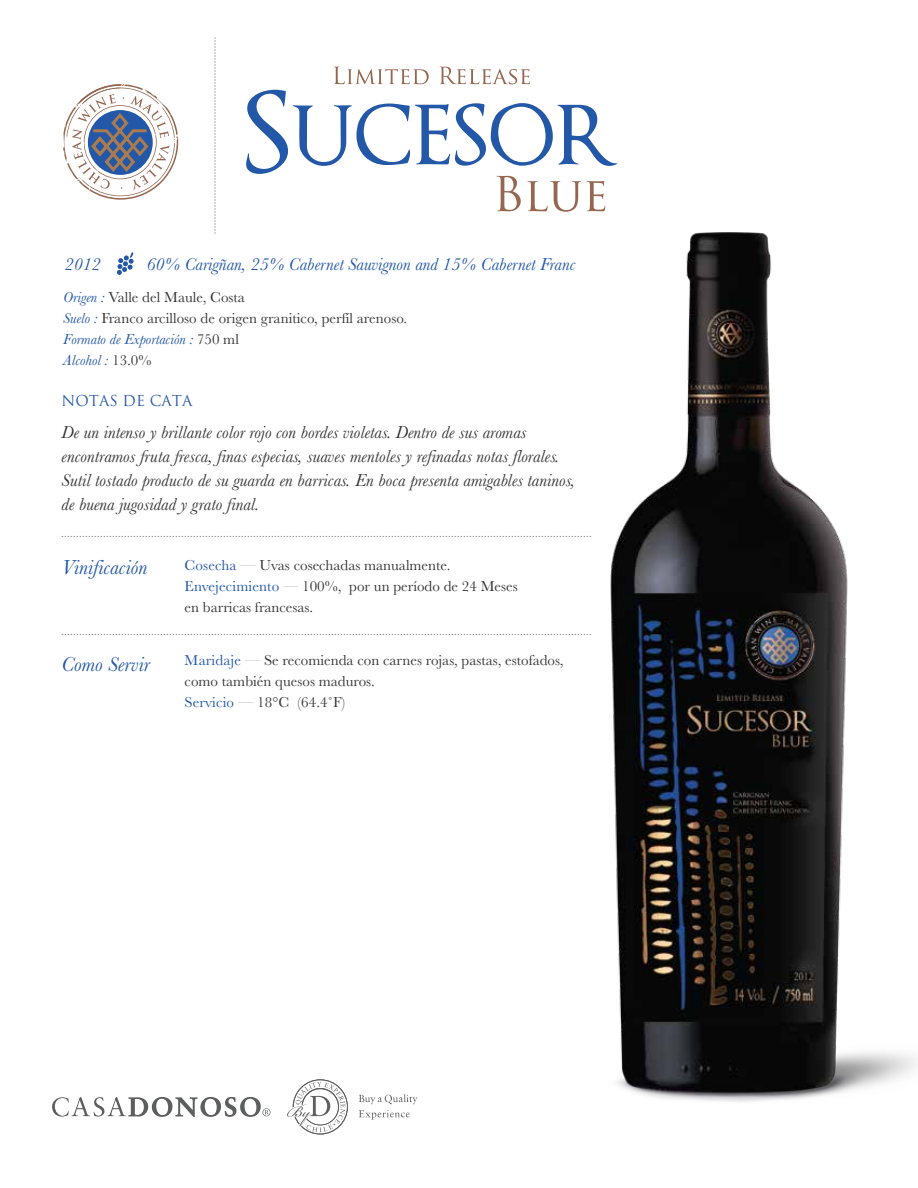
<style>
.page{position:relative;width:918px;height:1188px;background:#fff}
.page>*{position:absolute;margin:0;border:0;box-sizing:border-box;transform-origin:0 0}
.t1{font:italic 21px "Baskerville";color:#2358a8}
.t2{font:italic 18px/24px "Baskerville";color:#353535}
.t3{font:italic 18px "Baskerville";color:#2358a8}
.t4{font:15px/21px "Baskerville";color:#353535}
.t5{font:14.7px "Trajan Pro";color:#2358a8}
.s1{font-style:italic;color:#2358a8}
.s2{color:#2358a8}
.s3{color:#a9a8a9}
</style>
<div class="page">
<img style="left:591px;top:232px;width:327px;height:870px">
<svg style="left:62px;top:634px;width:530px;height:1px"></svg>
<svg style="left:62px;top:536px;width:529px;height:1px"></svg>
<svg style="left:215px;top:37px;width:1px;height:197px"></svg>
<svg style="left:117px;top:252px;width:17px;height:23px"></svg>
<svg style="left:334px;top:67px;width:95px;height:17px"></svg>
<svg style="left:440px;top:67px;width:90px;height:17px"></svg>
<svg style="left:246px;top:90px;width:371px;height:122px"></svg>
<svg style="left:63px;top:84px;width:116px;height:116px"></svg>
<svg style="left:52px;top:1097px;width:218px;height:20px"></svg>
<svg style="left:359px;top:1110px;width:51px;height:10px"></svg>
<svg style="left:359px;top:1094px;width:58px;height:10px"></svg>
<svg style="left:287px;top:1079px;width:61px;height:55px"></svg>
<p class="t3" style="left:65px;top:253px;width:37px">2012</p>
<p class="t3" style="left:146px;top:253px;width:431px">60% Carigñan, 25% Cabernet Sauvignon and 15% Cabernet Franc</p>
<p class="t4" style="left:63px;top:287px;width:346px"><span class="s1">Origen :</span> Valle del Maule, Costa<br><span class="s1">Suelo :</span> Franco arcilloso de origen granitico, perfíl arenoso.<br><span class="s1">Formato de Exportación :</span> 750 ml<br><span class="s1">Alcohol :</span> 13.0%</p>
<p class="t5" style="left:62px;top:391px;width:132px">NOTAS DE CATA</p>
<p class="t2" style="left:62px;top:420px;width:515px">De un intenso y brillante color rojo con bordes violetas. Dentro de sus aromas encontramos fruta fresca, finas especias, suaves mentoles y refinadas notas florales.<br>Sutil tostado producto de su guarda en barricas. En boca presenta amigables taninos, de buena jugosidad y grato final.</p>
<h1 class="t1" style="left:62px;top:553px;width:87px">Vinificación</h1>
<p class="t4" style="left:185px;top:554px;width:335px"><span class="s2">Cosecha</span> <span class="s3">—</span> Uvas cosechadas manualmente.<br><span class="s2">Envejecimiento</span> <span class="s3">—</span> 100%, por un período de 24 Meses en barricas francesas.</p>
<h1 class="t1" style="left:62px;top:650px;width:90px">Como Servir</h1>
<p class="t4" style="left:185px;top:650px;width:381px"><span class="s2">Maridaje</span> <span class="s3">—</span> Se recomienda con carnes rojas, pastas, estofados, como también quesos maduros.<br><span class="s2">Servicio</span> <span class="s3">—</span> 18°C (64.4˚F)</p>
</div>
